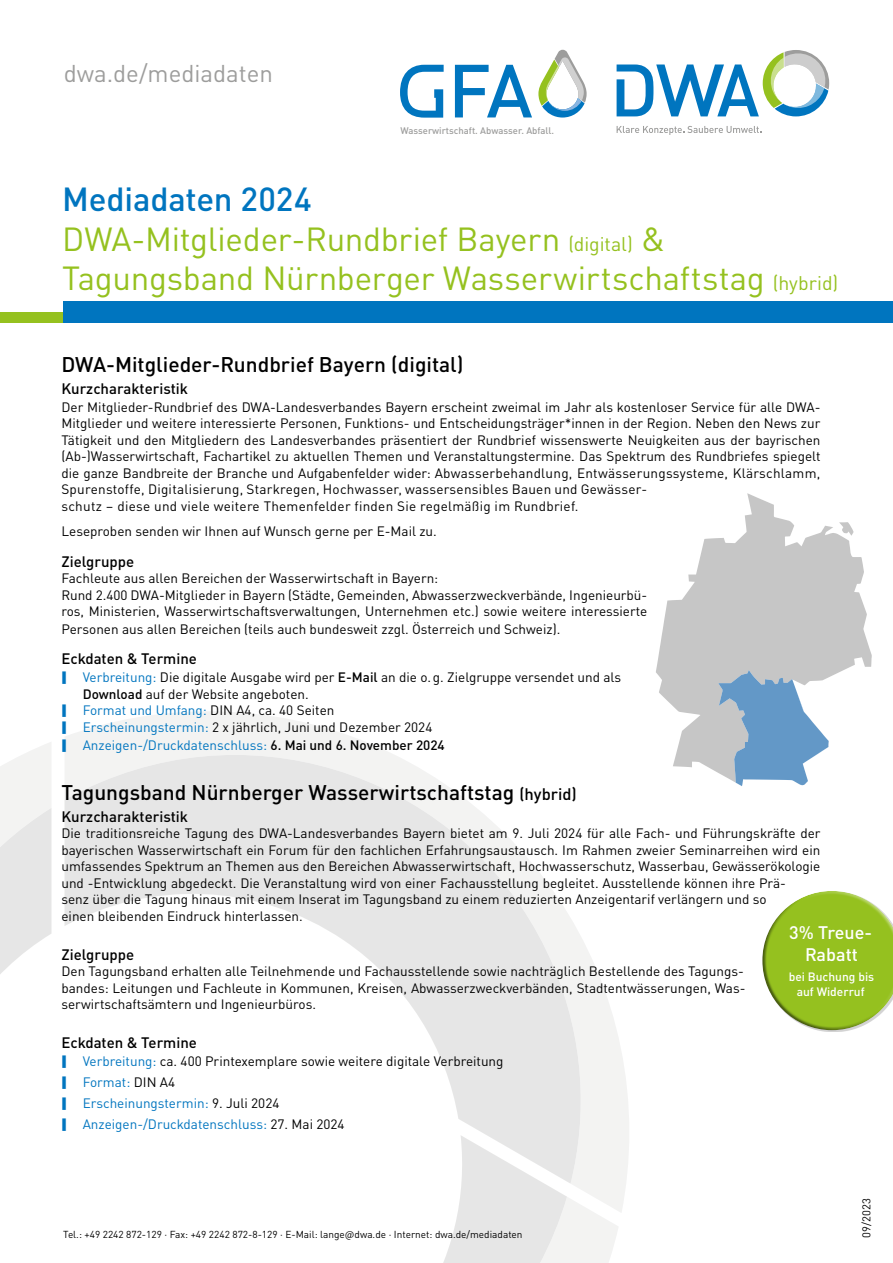
<style>
.page{position:relative;width:893px;height:1263px;background:#fff}
.page>*{position:absolute;margin:0;border:0;box-sizing:border-box;transform-origin:0 0}
.Merkblatt{font:33px/39.6px "DINOT";letter-spacing:-.005em;color:#95c11f}
.Merkblatt-2{font:500 33px "DINOT";letter-spacing:-.005em;color:#0075bf}
.t1{font:24px "DINOT";color:#9d9d9c}
.ZwischenÜ{font:500 21px "DINOT";color:#000}
.t2{font:500 18px/21.6px "DINOT";color:#fff;text-align:center}
.ZwischenÜ-2{font:500 15px "DINOT";color:#000}
.Fließtext{font:13.5px/16.5px "DINOT";color:#000}
.t3{font:13.5px "DINOT";color:#0075bf}
.t4{font:500 12px/14.4px "DINOT";color:#fff;text-align:center}
.t5{font:11.25px "DINOT";color:#000}
.t6{font:10.05px "DINOT";color:#000}
.t7{font:500 9.45px "DINOT";color:#9d9d9c}
.s1{font-size:19.5px}
.s2{color:#0075bf}
.s3{font-weight:500}
.s4{font-weight:500;color:#000}
.s5{font-size:16.5px}
.s6{color:#000}
</style>
<div class="page">
<svg style="left:617px;top:126px;width:144px;height:9px"></svg>
<svg style="left:617px;top:50px;width:212px;height:66px"></svg>
<div style="left:0;top:312px;width:64px;height:11px;background:#95c11f"></div>
<div style="left:64px;top:302px;width:829px;height:21px;background:#0075bf"></div>
<svg style="left:538px;top:50px;width:49px;height:68px"></svg>
<svg style="left:455px;top:65px;width:77px;height:52px"></svg>
<svg style="left:400px;top:65px;width:44px;height:53px"></svg>
<svg style="left:656px;top:493px;width:216px;height:280px;fill:#c6c6c6"></svg>
<svg style="left:839px;top:522px;width:14px;height:14px"></svg>
<svg style="left:718px;top:670px;width:111px;height:116px"></svg>
<div style="left:793px;top:886px;width:100px;height:134px;background:#fff;opacity:.5"></div>
<div style="left:758px;top:896px;width:125px;height:135px;background:#000;opacity:.5"></div>
<svg style="left:0;top:712px;width:619px;height:551px"></svg>
<p class="t1" style="left:64px;top:55px;width:211px">dwa.de/mediadaten</p>
<p class="t7" style="left:400px;top:123px;width:155px">Wasserwirtschaft. Abwasser. Abfall.</p>
<p class="Merkblatt-2" style="left:62px;top:174px;width:251px">Mediadaten 2024</p>
<p class="Merkblatt" style="left:62px;top:217px;width:777px">DWA-Mitglieder-Rundbrief Bayern <span class="s1">(digital)</span> &amp;<br>Tagungsband Nürnberger Wasserwirtschaftstag <span class="s1">(hybrid)</span></p>
<p class="ZwischenÜ" style="left:61px;top:348px;width:403px">DWA-Mitglieder-Rundbrief Bayern (digital)</p>
<p class="ZwischenÜ-2" style="left:61px;top:377px;width:128px">Kurzcharakteristik</p>
<p class="Fließtext" style="left:61px;top:398px;width:761px">Der Mitglieder-Rundbrief des DWA-Landesverbandes Bayern erscheint zweimal im Jahr als kostenloser Service für alle DWA-Mitglieder und weitere interessierte Personen, Funktions- und Entscheidungsträger*innen in der Region. Neben den News zur Tätigkeit und den Mitgliedern des Landesverbandes präsentiert der Rundbrief wissenswerte Neuigkeiten aus der bayrischen (Ab-)Wasserwirtschaft, Fachartikel zu aktuellen Themen und Veranstaltungstermine. Das Spektrum des Rundbriefes spiegelt die ganze Bandbreite der Branche und Aufgabenfelder wider: Abwasserbehandlung, Entwässerungssysteme, Klärschlamm, Spurenstoffe, Digitalisierung, Starkregen, Hochwasser, wassersensibles Bauen und Gewässer-<br>schutz – diese und viele weitere Themenfelder finden Sie regelmäßig im Rundbrief.</p>
<p class="Fließtext" style="left:61px;top:522px;width:377px">Leseproben senden wir Ihnen auf Wunsch gerne per E-Mail zu.</p>
<p class="ZwischenÜ-2" style="left:61px;top:549px;width:74px">Zielgruppe</p>
<p class="Fließtext" style="left:61px;top:569px;width:587px">Fachleute aus allen Bereichen der Wasserwirtschaft in Bayern:<br>Rund 2.400 DWA-Mitglieder in Bayern (Städte, Gemeinden, Abwasserzweckverbände, Ingenieurbü&shy;ros, Ministerien, Wasserwirtschaftsverwaltungen, Unternehmen etc.) sowie weitere interessierte Personen aus allen Bereichen (teils auch bundesweit zzgl. Österreich und Schweiz).</p>
<p class="ZwischenÜ-2" style="left:61px;top:647px;width:137px">Eckdaten &amp; Termine</p>
<p class="Fließtext" style="left:83px;top:668px;width:540px"><span class="s2">Verbreitung:</span> Die digitale Ausgabe wird per <span class="s3">E-Mail</span> an die o.g. Zielgruppe versendet und als<br><span class="s3">Download</span> auf der Website angeboten.</p>
<p class="Fließtext" style="left:83px;top:701px;width:253px"><span class="s2">Format und Umfang:</span> DIN A4, ca. 40 Seiten</p>
<p class="Fließtext" style="left:83px;top:718px;width:351px"><span class="s2">Erscheinungstermin:</span> 2 x jährlich, Juni und Dezember 2024</p>
<p class="t3" style="left:83px;top:734px;width:364px">Anzeigen-/Druckdatenschluss: <span class="s4">6. Mai und 6. November 2024</span></p>
<p class="ZwischenÜ" style="left:61px;top:776px;width:517px">Tagungsband Nürnberger Wasserwirtschaftstag <span class="s5">(hybrid)</span></p>
<p class="ZwischenÜ-2" style="left:61px;top:805px;width:128px">Kurzcharakteristik</p>
<p class="Fließtext" style="left:61px;top:824px;width:761px">Die traditionsreiche Tagung des DWA-Landesverbandes Bayern bietet am 9. Juli 2024 für alle Fach- und Führungskräfte der bayerischen Wasserwirtschaft ein Forum für den fachlichen Erfahrungsaustausch. Im Rahmen zweier Seminarreihen wird ein umfassendes Spektrum an Themen aus den Bereichen Abwasserwirtschaft, Hochwasserschutz, Wasserbau, Gewässerökologie und -Entwicklung abgedeckt. Die Veranstaltung wird von einer Fachausstellung begleitet. Ausstellende können ihre Prä-<br>senz über die Tagung hinaus mit einem Inserat im Tagungsband zu einem reduzierten Anzeigentarif verlängern und so<br>einen bleibenden Eindruck hinterlassen.</p>
<p class="ZwischenÜ-2" style="left:61px;top:943px;width:74px">Zielgruppe</p>
<p class="Fließtext" style="left:61px;top:962px;width:686px;text-align:justify">Den Tagungsband erhalten alle Teilnehmende und Fachausstellende sowie nachträglich Bestellende des Tagungs&shy;bandes: Leitungen und Fachleute in Kommunen, Kreisen, Abwasserzweckverbänden, Stadtentwässerungen, Was&shy;serwirtschaftsämtern und Ingenieurbüros.</p>
<p class="ZwischenÜ-2" style="left:61px;top:1031px;width:137px">Eckdaten &amp; Termine</p>
<p class="Fließtext" style="left:83px;top:1052px;width:422px"><span class="s2">Verbreitung:</span> ca. 400 Printexemplare sowie weitere digitale Verbreitung</p>
<p class="t3" style="left:83px;top:1072px;width:94px">Format: <span class="s6">DIN A4</span></p>
<p class="t3" style="left:83px;top:1093px;width:198px">Erscheinungstermin: <span class="s6">9. Juli 2024</span></p>
<p class="t3" style="left:83px;top:1113px;width:263px">Anzeigen-/Druckdatenschluss: <span class="s6">27. Mai 2024</span></p>
<h3 class="t2" style="left:789px;top:921px;width:85px">3% Treue-<br>Rabatt</h3>
<p class="t4" style="left:789px;top:969px;width:87px">bei Buchung bis auf Widerruf</p>
<p class="t6" style="left:63px;top:1226px;width:461px">Tel.: +49 2242 872-129 · Fax: +49 2242 872-8-129 · E-Mail: lange@dwa.de · Internet: dwa.de/mediadaten</p>
<p class="t5" style="left:858px;top:1237px;width:41px;rotate:-90deg">09/2023</p>
</div>
